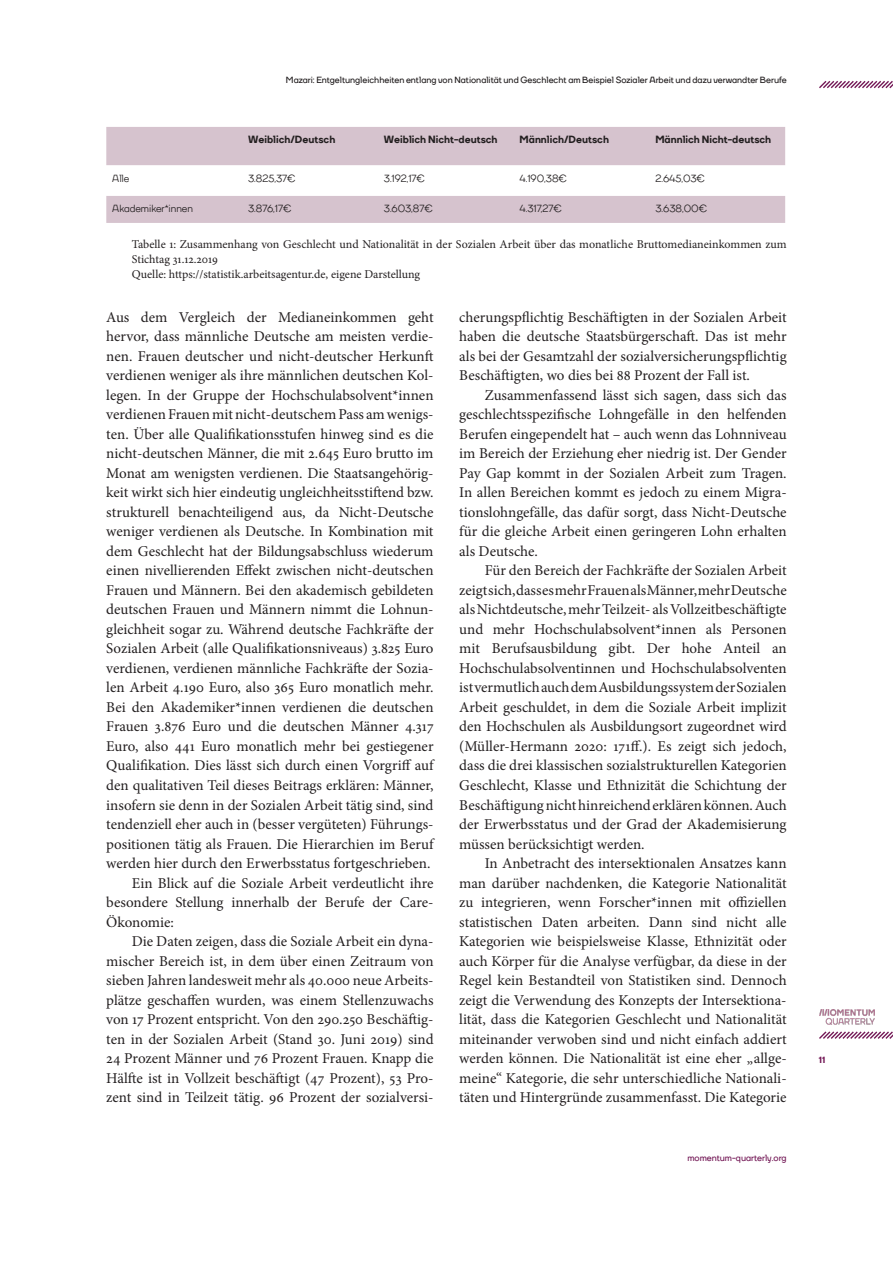
<style>
.page{position:relative;width:893px;height:1263px;background:#fff}
.page>*{position:absolute;margin:0;border:0;box-sizing:border-box;transform-origin:0 0}
.t1{font:15px/19.5px "Minion Pro";color:#231f20;text-align:justify}
.t2{font:12px/15px "Minion Pro";color:#231f20}
.t3{font:500 10.5px "TT Firs";color:#231f20}
.t4{font:800 10.5px "TT Firs";color:#231f20}
.t5{font:700 9px "TT Firs";color:#231f20}
.t6{font:700 9px "TT Firs";color:#731856}
.t7{font:800 9px "TT Firs";color:#731856}
</style>
<div class="page">
<svg style="left:819px;top:1031px;width:74px;height:8px"></svg>
<img style="left:820px;top:1009px;width:55px;height:15px">
<svg style="left:819px;top:80px;width:74px;height:9px"></svg>
<svg style="left:106px;top:127px;width:679px;height:96px;fill:#d6c3ce"></svg>
<p class="t5" style="left:286px;top:74px;width:502px">Mazari: Entgeltungleichheiten entlang von Nationalität und Geschlecht am Beispiel Sozialer Arbeit und dazu verwandter Berufe</p>
<p class="t4" style="left:248px;top:133px;width:89px">Weiblich/Deutsch</p>
<p class="t4" style="left:384px;top:133px;width:115px">Weiblich Nicht-deutsch</p>
<p class="t4" style="left:520px;top:133px;width:91px">Männlich/Deutsch</p>
<p class="t4" style="left:655px;top:133px;width:117px">Männlich Nicht-deutsch</p>
<p class="t3" style="left:112px;top:171px;width:19px">Alle</p>
<p class="t3" style="left:248px;top:171px;width:49px">3.825,37€</p>
<p class="t3" style="left:384px;top:171px;width:43px">3.192,17€</p>
<p class="t3" style="left:520px;top:171px;width:49px">4.190,38€</p>
<p class="t3" style="left:655px;top:171px;width:51px">2.645,03€</p>
<p class="t3" style="left:112px;top:202px;width:82px">Akademiker*innen</p>
<p class="t3" style="left:248px;top:202px;width:45px">3.876,17€</p>
<p class="t3" style="left:384px;top:202px;width:51px">3.603,87€</p>
<p class="t3" style="left:520px;top:202px;width:44px">4.317,27€</p>
<p class="t3" style="left:655px;top:202px;width:53px">3.638,00€</p>
<p class="t2" style="left:132px;top:237px;width:656px">Tabelle 1: Zusammenhang von Geschlecht und Nationalität in der Sozialen Arbeit über das monatliche Bruttomedianeinkommen zum<br>Stichtag 31.12.2019<br>Quelle: https://statistik.arbeitsagentur.de, eigene Darstellung</p>
<p class="t1" style="left:106px;top:307px;width:329px">Aus dem Vergleich der Medianeinkommen geht</p>
<p class="t1" style="left:106px;top:327px;width:329px">hervor, dass männliche Deutsche am meisten verdie-</p>
<p class="t1" style="left:106px;top:346px;width:329px">nen. Frauen deutscher und nicht-deutscher Herkunft</p>
<p class="t1" style="left:106px;top:366px;width:329px">verdienen weniger als ihre männlichen deutschen Kol-</p>
<p class="t1" style="left:106px;top:385px;width:329px">legen. In der Gruppe der Hochschulabsolvent*innen</p>
<p class="t1" style="left:106px;top:405px;width:329px">verdienen Frauen mit nicht-deutschem Pass am wenigs-</p>
<p class="t1" style="left:106px;top:424px;width:329px">ten. Über alle Qualifikationsstufen hinweg sind es die</p>
<p class="t1" style="left:106px;top:444px;width:329px">nicht-deutschen Männer, die mit 2.645 Euro brutto im</p>
<p class="t1" style="left:106px;top:463px;width:329px">Monat am wenigsten verdienen. Die Staatsangehörig-</p>
<p class="t1" style="left:106px;top:483px;width:329px">keit wirkt sich hier eindeutig ungleichheitsstiftend bzw.</p>
<p class="t1" style="left:106px;top:502px;width:329px">strukturell benachteiligend aus, da Nicht-Deutsche</p>
<p class="t1" style="left:106px;top:522px;width:329px">weniger verdienen als Deutsche. In Kombination mit</p>
<p class="t1" style="left:106px;top:541px;width:329px">dem Geschlecht hat der Bildungsabschluss wiederum</p>
<p class="t1" style="left:106px;top:561px;width:329px">einen nivellierenden Effekt zwischen nicht-deutschen</p>
<p class="t1" style="left:106px;top:580px;width:329px">Frauen und Männern. Bei den akademisch gebildeten</p>
<p class="t1" style="left:106px;top:600px;width:329px">deutschen Frauen und Männern nimmt die Lohnun-</p>
<p class="t1" style="left:106px;top:619px;width:329px">gleichheit sogar zu. Während deutsche Fachkräfte der</p>
<p class="t1" style="left:106px;top:639px;width:329px">Sozialen Arbeit (alle Qualifikationsniveaus) 3.825 Euro</p>
<p class="t1" style="left:106px;top:658px;width:329px">verdienen, verdienen männliche Fachkräfte der Sozia-</p>
<p class="t1" style="left:106px;top:678px;width:329px">len Arbeit 4.190 Euro, also 365 Euro monatlich mehr.</p>
<p class="t1" style="left:106px;top:697px;width:329px">Bei den Akademiker*innen verdienen die deutschen</p>
<p class="t1" style="left:106px;top:717px;width:329px">Frauen 3.876 Euro und die deutschen Männer 4.317</p>
<p class="t1" style="left:106px;top:736px;width:329px">Euro, also 441 Euro monatlich mehr bei gestiegener</p>
<p class="t1" style="left:106px;top:756px;width:329px">Qualifikation. Dies lässt sich durch einen Vorgriff auf</p>
<p class="t1" style="left:106px;top:775px;width:329px">den qualitativen Teil dieses Beitrags erklären: Männer,</p>
<p class="t1" style="left:106px;top:795px;width:329px">insofern sie denn in der Sozialen Arbeit tätig sind, sind</p>
<p class="t1" style="left:106px;top:814px;width:329px">tendenziell eher auch in (besser vergüteten) Führungs-</p>
<p class="t1" style="left:106px;top:834px;width:329px">positionen tätig als Frauen. Die Hierarchien im Beruf</p>
<p class="t1" style="left:106px;top:853px;width:326px">werden hier durch den Erwerbsstatus fortgeschrieben.</p>
<p class="t1" style="left:132px;top:873px;width:303px">Ein Blick auf die Soziale Arbeit verdeutlicht ihre</p>
<p class="t1" style="left:106px;top:892px;width:329px">besondere Stellung innerhalb der Berufe der Care-</p>
<p class="t1" style="left:106px;top:912px;width:69px">Ökonomie:</p>
<p class="t1" style="left:132px;top:931px;width:303px">Die Daten zeigen, dass die Soziale Arbeit ein dyna-</p>
<p class="t1" style="left:106px;top:951px;width:329px">mischer Bereich ist, in dem über einen Zeitraum von</p>
<p class="t1" style="left:106px;top:970px;width:329px">sieben Jahren landesweit mehr als 40.000 neue Arbeits-</p>
<p class="t1" style="left:106px;top:990px;width:329px">plätze geschaffen wurden, was einem Stellenzuwachs</p>
<p class="t1" style="left:106px;top:1009px;width:329px">von 17 Prozent entspricht. Von den 290.250 Beschäftig-</p>
<p class="t1" style="left:106px;top:1029px;width:329px">ten in der Sozialen Arbeit (Stand 30. Juni 2019) sind</p>
<p class="t1" style="left:106px;top:1048px;width:329px">24 Prozent Männer und 76 Prozent Frauen. Knapp die</p>
<p class="t1" style="left:106px;top:1068px;width:329px">Hälfte ist in Vollzeit beschäftigt (47 Prozent), 53 Pro-</p>
<p class="t1" style="left:106px;top:1087px;width:329px">zent sind in Teilzeit tätig. 96 Prozent der sozialversi-</p>
<p class="t1" style="left:459px;top:307px;width:329px">cherungspflichtig Beschäftigten in der Sozialen Arbeit haben die deutsche Staatsbürgerschaft. Das ist mehr als bei der Gesamtzahl der sozialversicherungspflichtig Beschäftigten, wo dies bei 88 Prozent der Fall ist.</p>
<p class="t1" style="left:459px;top:385px;width:329px;text-indent:26px">Zusammenfassend lässt sich sagen, dass sich das geschlechtsspezifische Lohngefälle in den helfenden Berufen eingependelt hat – auch wenn das Lohnniveau im Bereich der Erziehung eher niedrig ist. Der Gender Pay Gap kommt in der Sozialen Arbeit zum Tragen.<br>In allen Bereichen kommt es jedoch zu einem Migra&shy;tionslohngefälle, das dafür sorgt, dass Nicht-Deutsche für die gleiche Arbeit einen geringeren Lohn erhalten als Deutsche.</p>
<p class="t1" style="left:459px;top:561px;width:329px;text-indent:26px">Für den Bereich der Fachkräfte der Sozialen Arbeit zeigt sich, dass es mehr Frauen als Männer, mehr Deutsche als Nichtdeutsche, mehr Teilzeit- als Vollzeitbeschäftigte und mehr Hochschulabsolvent*innen als Personen mit Berufsausbildung gibt. Der hohe Anteil an Hochschulabsolventinnen und Hochschulabsolventen ist vermutlich auch dem Ausbildungssystem der Sozialen Arbeit geschuldet, in dem die Soziale Arbeit implizit den Hochschulen als Ausbildungsort zugeordnet wird (Müller-Hermann 2020: 171ff.). Es zeigt sich jedoch, dass die drei klassischen sozialstrukturellen Kategorien Geschlecht, Klasse und Ethnizität die Schichtung der Beschäftigung nicht hinreichend erklären können. Auch der Erwerbsstatus und der Grad der Akademisierung müssen berücksichtigt werden.</p>
<p class="t1" style="left:459px;top:853px;width:329px;text-indent:26px">In Anbetracht des intersektionalen Ansatzes kann man darüber nachdenken, die Kategorie Nationalität zu integrieren, wenn Forscher*innen mit offiziellen statistischen Daten arbeiten. Dann sind nicht alle Kategorien wie beispielsweise Klasse, Ethnizität oder auch Körper für die Analyse verfügbar, da diese in der Regel kein Bestandteil von Statistiken sind. Dennoch zeigt die Verwendung des Konzepts der Intersektiona&shy;lität, dass die Kategorien Geschlecht und Nationalität miteinander verwoben sind und nicht einfach addiert werden können. Die Nationalität ist eine eher „allge&shy;meine“ Kategorie, die sehr unterschiedliche Nationali&shy;täten und Hintergründe zusammenfasst. Die Kategorie</p>
<p class="t6" style="left:687px;top:1152px;width:101px">momentum-quarterly.org</p>
<p class="t7" style="left:819px;top:1054px;width:8px">11</p>
</div>
